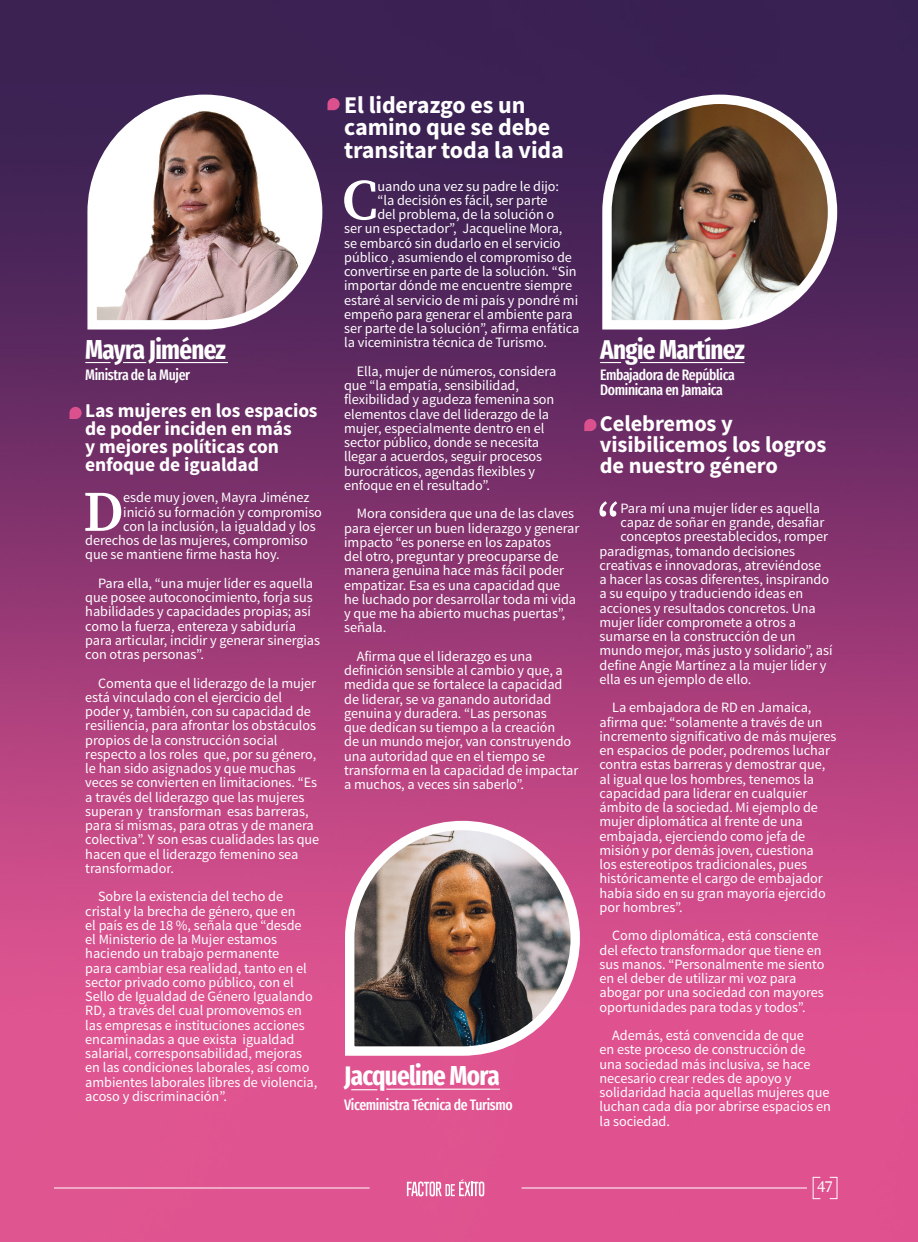
<style>
.page{position:relative;width:918px;height:1242px;background:#fff}
.page>*{position:absolute;margin:0;border:0;box-sizing:border-box;transform-origin:0 0}
.t1{font:57.75px "Source Sans Pro";color:#fff}
.t2{font:600 57.3px "Source Serif Pro";color:#fff}
.t3{font:700 extra-condensed 27px "Fira Sans";letter-spacing:-.025em;color:#fff}
.t4{font:700 24px/22.5px "Source Sans Pro";letter-spacing:-.005em;color:#fff}
.t5{font:700 22.5px/21px "Source Sans Pro";letter-spacing:-.005em;color:#fff}
.t6{font:700 19.5px/18px "Source Sans Pro";letter-spacing:-.005em;color:#fff}
.t7{font:16.5px "Source Serif Pro";color:#fff}
.t8{font:500 extra-condensed 14.85px/14.9px "Fira Sans";letter-spacing:-.025em;color:#fff}
.t9{font:14.25px/14.2px "Source Sans Pro";letter-spacing:-.005em;color:#fff}
</style>
<div class="page">
<img style="left:0;top:0;width:918px;height:1242px">
<svg style="left:83px;top:90px;width:244px;height:244px"></svg>
<svg style="left:598px;top:90px;width:244px;height:244px;background:#7d6a6b"></svg>
<img style="left:340px;top:816px;width:245px;height:244px">
<svg style="left:69px;top:407px;width:13px;height:12px"></svg>
<svg style="left:584px;top:419px;width:12px;height:12px"></svg>
<svg style="left:327px;top:98px;width:13px;height:12px"></svg>
<svg style="left:85px;top:362px;width:26px;height:1px"></svg>
<svg style="left:123px;top:362px;width:23px;height:1px"></svg>
<hr style="left:156px;top:362px;width:72px;height:1px;background:#fff">
<svg style="left:600px;top:362px;width:21px;height:1px"></svg>
<hr style="left:640px;top:362px;width:105px;height:1px;background:#fff">
<svg style="left:351px;top:1089px;width:26px;height:1px"></svg>
<hr style="left:386px;top:1089px;width:114px;height:1px;background:#fff">
<hr style="left:522px;top:1188px;width:285px;height:1px;background:#fff">
<hr style="left:54px;top:1188px;width:316px;height:1px;background:#fff">
<svg style="left:407px;top:1180px;width:77px;height:16px"></svg>
<p class="t3" style="left:85px;top:327px;width:142px">Mayra Jiménez</p>
<p class="t8" style="left:85px;top:367px;width:106px">Ministra de la Mujer</p>
<p class="t6" style="left:85px;top:402px;width:234px">Las mujeres en los espacios de poder inciden en más<br>y mejores políticas con enfoque de igualdad</p>
<p class="t2" style="left:83px;top:473px;width:42px">D</p>
<p class="t9" style="left:123px;top:491px;width:188px">esde muy joven, Mayra Jiménez</p>
<p class="t9" style="left:123px;top:505px;width:200px">inició su formación y compromiso</p>
<p class="t9" style="left:123px;top:519px;width:194px">con la inclusión, la igualdad y los</p>
<p class="t9" style="left:85px;top:533px;width:224px">derechos de las mujeres, compromiso</p>
<p class="t9" style="left:85px;top:548px;width:196px">que se mantiene firme hasta hoy.</p>
<p class="t9" style="left:85px;top:576px;width:236px;text-indent:13px">Para ella, “una mujer líder es aquella que posee autoconocimiento, forja sus habilidades y capacidades propias; así como la fuerza, entereza y sabiduría para articular, incidir y generar sinergias con otras personas”.</p>
<p class="t9" style="left:85px;top:676px;width:235px;text-indent:13px">Comenta que el liderazgo de la mujer está vinculado con el ejercicio del poder y, también, con su capacidad de resiliencia, para afrontar los obstáculos propios de la construcción social respecto a los roles que, por su género, le han sido asignados y que muchas veces se convierten en limitaciones. “Es a través del liderazgo que las mujeres superan y transforman esas barreras, para sí mismas, para otras y de manera colectiva”. Y son esas cualidades las que hacen que el liderazgo femenino sea transformador.</p>
<p class="t9" style="left:85px;top:890px;width:234px;text-indent:13px">Sobre la existencia del techo de cristal y la brecha de género, que en<br>el país es de 18 %, señala que “desde<br>el Ministerio de la Mujer estamos haciendo un trabajo permanente<br>para cambiar esa realidad, tanto en el sector privado como público, con el Sello de Igualdad de Género Igualando RD, a través del cual promovemos en las empresas e instituciones acciones encaminadas a que exista igualdad salarial, corresponsabilidad, mejoras en las condiciones laborales, así como ambientes laborales libres de violencia, acoso y discriminación”.</p>
<p class="t4" style="left:344px;top:94px;width:221px">El liderazgo es un camino que se debe transitar toda la vida</p>
<p class="t2" style="left:342px;top:161px;width:37px">C</p>
<p class="t9" style="left:377px;top:179px;width:183px">uando una vez su padre le dijo:</p>
<p class="t9" style="left:377px;top:193px;width:172px">“la decisión es fácil, ser parte</p>
<p class="t9" style="left:377px;top:208px;width:178px">del problema, de la solución o</p>
<p class="t9" style="left:344px;top:222px;width:220px">ser un espectador”, Jacqueline Mora,</p>
<p class="t9" style="left:344px;top:236px;width:218px">se embarcó sin dudarlo en el servicio</p>
<p class="t9" style="left:344px;top:250px;width:229px">público , asumiendo el compromiso de</p>
<p class="t9" style="left:344px;top:265px;width:234px">convertirse en parte de la solución. “Sin</p>
<p class="t9" style="left:344px;top:279px;width:229px">importar dónde me encuentre siempre</p>
<p class="t9" style="left:344px;top:293px;width:235px">estaré al servicio de mi país y pondré mi</p>
<p class="t9" style="left:344px;top:307px;width:230px">empeño para generar el ambiente para</p>
<p class="t9" style="left:344px;top:322px;width:237px">ser parte de la solución”, afirma enfática</p>
<p class="t9" style="left:344px;top:336px;width:204px">la viceministra técnica de Turismo.</p>
<p class="t9" style="left:344px;top:364px;width:214px;text-indent:13px">Ella, mujer de números, considera que “la empatía, sensibilidad, flexibilidad y agudeza femenina son elementos clave del liderazgo de la mujer, especialmente dentro en el sector público, donde se necesita llegar a acuerdos, seguir procesos burocráticos, agendas flexibles y enfoque en el resultado”.</p>
<p class="t9" style="left:344px;top:507px;width:237px;text-indent:13px">Mora considera que una de las claves para ejercer un buen liderazgo y generar impacto “es ponerse en los zapatos<br>del otro, preguntar y preocuparse de manera genuina hace más fácil poder empatizar. Esa es una capacidad que<br>he luchado por desarrollar toda mi vida y que me ha abierto muchas puertas”, señala.</p>
<p class="t9" style="left:344px;top:649px;width:236px;text-indent:13px">Afirma que el liderazgo es una definición sensible al cambio y que, a medida que se fortalece la capacidad de liderar, se va ganando autoridad genuina y duradera. “Las personas<br>que dedican su tiempo a la creación<br>de un mundo mejor, van construyendo una autoridad que en el tiempo se transforma en la capacidad de impactar a muchos, a veces sin saberlo”.</p>
<p class="t3" style="left:344px;top:1053px;width:157px">Jacqueline Mora</p>
<p class="t8" style="left:344px;top:1096px;width:170px">Viceministra Técnica de Turismo</p>
<p class="t3" style="left:600px;top:327px;width:146px">Angie Martínez</p>
<p class="t8" style="left:600px;top:367px;width:136px">Embajadora de República<br>Dominicana en Jamaica</p>
<p class="t5" style="left:600px;top:414px;width:228px">Celebremos y visibilicemos los logros de nuestro género</p>
<p class="t1" style="left:596px;top:486px;width:26px">“</p>
<p class="t9" style="left:621px;top:501px;width:201px">Para mí una mujer líder es aquella</p>
<p class="t9" style="left:621px;top:515px;width:205px">capaz de soñar en grande, desafiar</p>
<p class="t9" style="left:621px;top:530px;width:209px">conceptos preestablecidos, romper</p>
<p class="t9" style="left:600px;top:544px;width:197px">paradigmas, tomando decisiones</p>
<p class="t9" style="left:600px;top:558px;width:223px">creativas e innovadoras, atreviéndose</p>
<p class="t9" style="left:600px;top:572px;width:231px">a hacer las cosas diferentes, inspirando</p>
<p class="t9" style="left:600px;top:587px;width:205px">a su equipo y traduciendo ideas en</p>
<p class="t9" style="left:600px;top:601px;width:218px">acciones y resultados concretos. Una</p>
<p class="t9" style="left:600px;top:615px;width:198px">mujer líder compromete a otros a</p>
<p class="t9" style="left:600px;top:629px;width:198px">sumarse en la construcción de un</p>
<p class="t9" style="left:600px;top:644px;width:235px">mundo mejor, más justo y solidario”, así</p>
<p class="t9" style="left:600px;top:658px;width:228px">define Angie Martínez a la mujer líder y</p>
<p class="t9" style="left:600px;top:672px;width:153px">ella es un ejemplo de ello.</p>
<p class="t9" style="left:600px;top:701px;width:238px;text-indent:13px">La embajadora de RD en Jamaica, afirma que: “solamente a través de un incremento significativo de más mujeres en espacios de poder, podremos luchar contra estas barreras y demostrar que, al igual que los hombres, tenemos la capacidad para liderar en cualquier ámbito de la sociedad. Mi ejemplo de mujer diplomática al frente de una embajada, ejerciendo como jefa de misión y por demás joven, cuestiona<br>los estereotipos tradicionales, pues históricamente el cargo de embajador había sido en su gran mayoría ejercido por hombres”.</p>
<p class="t9" style="left:600px;top:929px;width:227px;text-indent:13px">Como diplomática, está consciente del efecto transformador que tiene en sus manos. “Personalmente me siento en el deber de utilizar mi voz para abogar por una sociedad con mayores oportunidades para todas y todos”.</p>
<p class="t9" style="left:600px;top:1028px;width:233px;text-indent:13px">Además, está convencida de que<br>en este proceso de construcción de una sociedad más inclusiva, se hace necesario crear redes de apoyo y solidaridad hacia aquellas mujeres que luchan cada día por abrirse espacios en la sociedad.</p>
<p class="t7" style="left:817px;top:1176px;width:17px">47</p>
</div>
